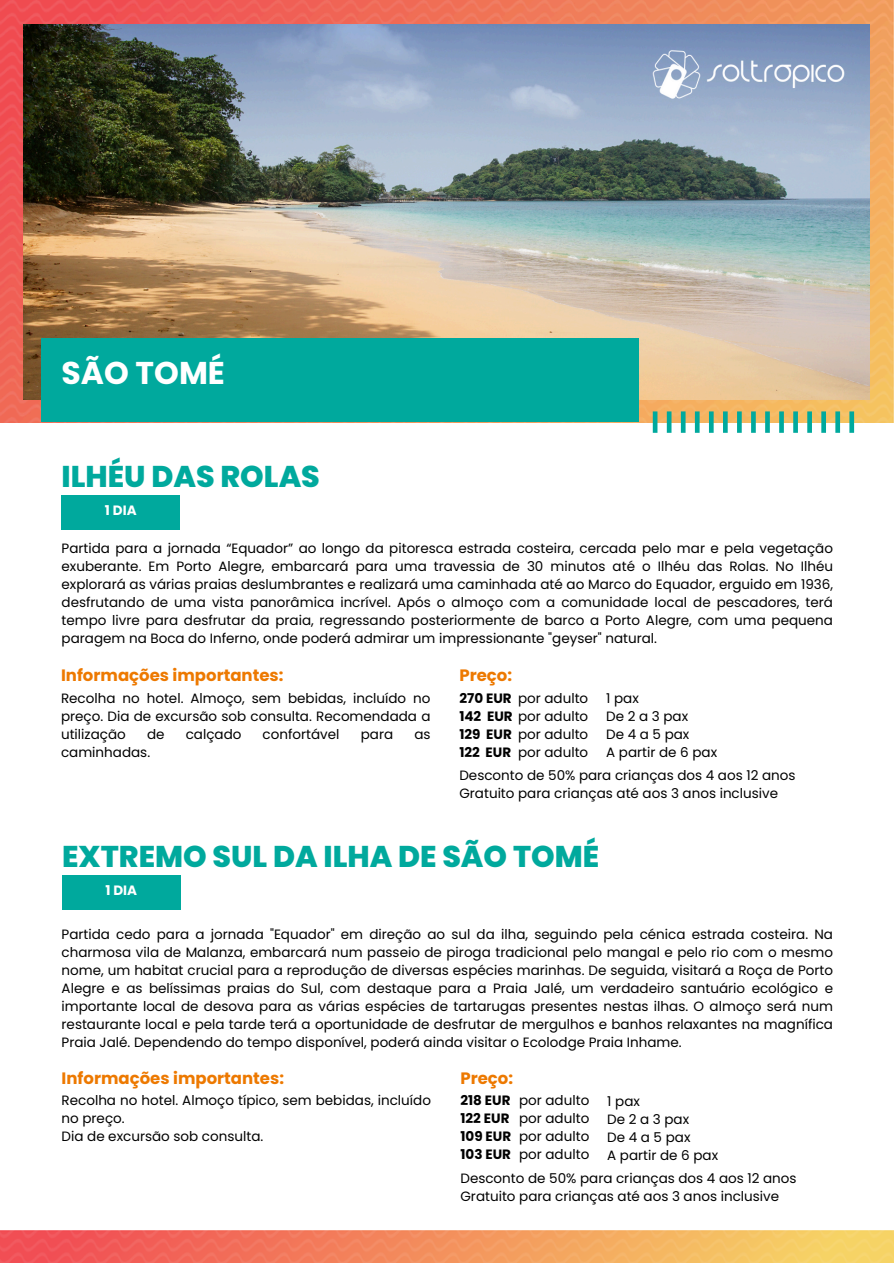
<style>
.page{position:relative;width:894px;height:1264px;background:#fff}
.page>*{position:absolute;margin:0;border:0;box-sizing:border-box;transform-origin:0 0}
.t1{font:700 31.5px "Poppins";color:#fff}
.t2{font:800 30px "Poppins";color:#00a99d}
.t3{font:700 16.5px "Poppins";color:#ed7900}
.t4{font:13.5px/18px "Poppins";color:#000;text-align:justify}
.t5{font:700 13.5px/18px "Poppins";color:#000}
.t6{font:13.5px "Poppins";letter-spacing:.265em;color:#000}
.t7{font:700 13.5px "Poppins";color:#fff}
.s1{font-weight:400}
</style>
<div class="page">
<img style="left:0;top:0;width:893px;height:422px">
<svg style="left:652px;top:411px;width:201px;height:22px"></svg>
<img style="left:23px;top:24px;width:846px;height:375px">
<div style="left:62px;top:495px;width:118px;height:34px;background:#00a99d"></div>
<div style="left:41px;top:338px;width:597px;height:84px;background:#00a99d"></div>
<img style="left:643px;top:41px;width:210px;height:67px">
<img style="left:0;top:1230px;width:893px;height:32px">
<div style="left:62px;top:875px;width:118px;height:34px;background:#00a99d"></div>
<p class="t1" style="left:62px;top:350px;width:165px">SÃO TOMÉ</p>
<p class="t2" style="left:62px;top:455px;width:260px">ILHÉU DAS ROLAS</p>
<p class="t7" style="left:105px;top:501px;width:33px">1 DIA</p>
<h1 class="t4" style="left:62px;top:539px;width:772px">Partida para a jornada “Equador” ao longo da pitoresca estrada costeira, cercada pelo mar e pela vegetação exuberante. Em Porto Alegre, embarcará para uma travessia de 30 minutos até o Ilhéu das Rolas. No Ilhéu explorará as várias praias deslumbrantes e realizará uma caminhada até ao Marco do Equador, erguido em 1936, desfrutando de uma vista panorâmica incrível. Após o almoço com a comunidade local de pescadores, terá tempo livre para desfrutar da praia, regressando posteriormente de barco a Porto Alegre, com uma pequena paragem na Boca do Inferno, onde poderá admirar um impressionante "geyser" natural.</h1>
<h2 class="t3" style="left:61px;top:664px;width:224px">Informações importantes:</h2>
<p class="t4" style="left:61px;top:689px;width:371px">Recolha no hotel. Almoço, sem bebidas, incluído no preço. Dia de excursão sob consulta. Recomendada a utilização</p>
<p class="t4" style="left:147px;top:725px;width:19px">de</p>
<p class="t4" style="left:186px;top:725px;width:57px">calçado</p>
<p class="t4" style="left:262px;top:725px;width:78px">confortável</p>
<p class="t4" style="left:360px;top:725px;width:34px">para</p>
<p class="t4" style="left:414px;top:725px;width:18px">as</p>
<p class="t4" style="left:61px;top:743px;width:91px">caminhadas.</p>
<p class="t3" style="left:459px;top:664px;width:54px">Preço:</p>
<h3 class="t4" style="left:518px;top:689px;width:72px">por adulto</h3>
<p class="t4" style="left:518px;top:725px;width:72px">por adulto</p>
<p class="t4" style="left:518px;top:743px;width:72px">por adulto</p>
<p class="t4" style="left:459px;top:766px;width:337px">Desconto de 50% para crianças dos 4 aos 12 anos</p>
<p class="t4" style="left:459px;top:784px;width:320px">Gratuito para crianças até aos 3 anos inclusive</p>
<p class="t5" style="left:459px;top:689px;width:130px">270 EUR<br>142 EUR <span class="s1">por adulto<br></span>129 EUR<br>122 EUR</p>
<p class="t4" style="left:606px;top:689px;width:34px">1 pax</p>
<h2 class="t6" style="left:606px;top:707px;width:83px">De2a3pax</h2>
<p class="t6" style="left:606px;top:725px;width:85px">De4a5pax</p>
<p class="t4" style="left:606px;top:743px;width:112px">A partir de 6 pax</p>
<h1 class="t2" style="left:62px;top:835px;width:538px">EXTREMO SUL DA ILHA DE SÃO TOMÉ</h1>
<p class="t7" style="left:105px;top:881px;width:33px">1 DIA</p>
<h3 class="t4" style="left:62px;top:924px;width:772px">Partida cedo para a jornada "Equador" em direção ao sul da ilha, seguindo pela cénica estrada costeira. Na charmosa vila de Malanza, embarcará num passeio de piroga tradicional pelo mangal e pelo rio com o mesmo nome, um habitat crucial para a reprodução de diversas espécies marinhas. De seguida, visitará a Roça de Porto Alegre e as belíssimas praias do Sul, com destaque para a Praia Jalé, um verdadeiro santuário ecológico e importante local de desova para as várias espécies de tartarugas presentes nestas ilhas. O almoço será num restaurante local e pela tarde terá a oportunidade de desfrutar de mergulhos e banhos relaxantes na magnífica Praia Jalé. Dependendo do tempo disponível, poderá ainda visitar o Ecolodge Praia Inhame.</h3>
<h3 class="t3" style="left:62px;top:1066px;width:224px">Informações importantes:</h3>
<p class="t4" style="left:62px;top:1091px;width:371px">Recolha no hotel. Almoço típico, sem bebidas, incluído no preço.</p>
<h1 class="t4" style="left:62px;top:1127px;width:203px">Dia de excursão sob consulta.</h1>
<p class="t3" style="left:460px;top:1066px;width:54px">Preço:</p>
<p class="t4" style="left:519px;top:1091px;width:72px">por adulto</p>
<p class="t4" style="left:519px;top:1109px;width:72px">por adulto</p>
<h3 class="t4" style="left:519px;top:1127px;width:72px">por adulto</h3>
<p class="t4" style="left:519px;top:1145px;width:72px">por adulto</p>
<p class="t4" style="left:460px;top:1168px;width:337px">Desconto de 50% para crianças dos 4 aos 12 anos</p>
<p class="t4" style="left:460px;top:1186px;width:320px">Gratuito para crianças até aos 3 anos inclusive</p>
<h2 class="t5" style="left:460px;top:1091px;width:52px">218 EUR<br>122 EUR<br>109 EUR<br>103 EUR</h2>
<p class="t4" style="left:607px;top:1092px;width:34px">1 pax</p>
<h2 class="t6" style="left:607px;top:1109px;width:83px">De2a3pax</h2>
<p class="t6" style="left:607px;top:1127px;width:85px">De4a5pax</p>
<p class="t4" style="left:607px;top:1146px;width:112px">A partir de 6 pax</p>
</div>
